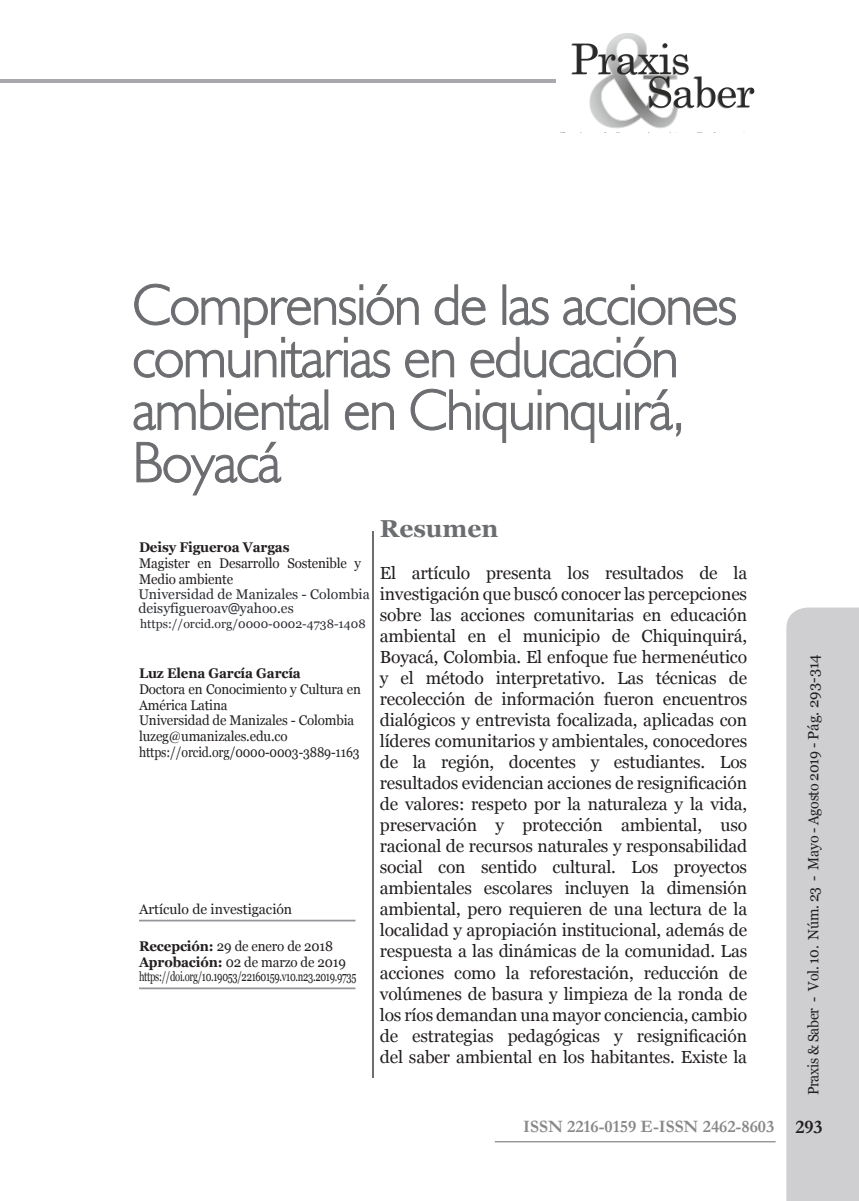
<style>
.page{position:relative;width:859px;height:1201px;background:#fff}
.page>*{position:absolute;margin:0;border:0;box-sizing:border-box;transform-origin:0 0}
.t1{font:300 57.75px/52.5px "Humanist 521 BT";letter-spacing:-.02em;color:#6c6d70}
.t2{font:700 24.5px "Georgia";color:#6c6d70}
.t3{font:600 19.25px "Garamond";color:#231f20}
.t4{font:17.5px/21px "Georgia";letter-spacing:-.01em;color:#231f20;text-align:justify}
.t5{font:600 17.5px "Garamond";color:#888}
.t6{font:14.88px "Georgia";letter-spacing:-.02em;color:#231f20;scale:.95 1}
.t7{font:14px/15.8px "Georgia";letter-spacing:-.01em;color:#231f20;scale:.95 1}
.t8{font:14px/14px "Georgia";color:#2a2d33}
.t9{font:700 14px "Georgia";letter-spacing:-.01em;color:#231f20;scale:.95 1}
.t10{font:14px "Georgia";letter-spacing:-.01em;color:#231f20}
.t11{font:13.12px "Georgia";letter-spacing:-.03em;color:#231f20;scale:.72 1}
.t12{font:12.25px "Georgia";color:#2a2d33}
.s1{font-family:"Noto Sans"}
.s2{font-weight:700}
</style>
<div class="page">
<div style="left:786px;top:607px;width:72px;height:593px;background:#cfcfd1"></div>
<hr style="left:494px;top:1141px;width:281px;height:1px;background:#6c6c6e">
<svg style="left:133px;top:283px;width:603px;height:95px"></svg>
<svg style="left:133px;top:389px;width:190px;height:42px"></svg>
<div style="left:324px;top:389px;width:4px;height:41px;border:1px solid #6c6d70"></div>
<svg style="left:344px;top:402px;width:50px;height:29px"></svg>
<svg style="left:410px;top:388px;width:271px;height:55px"></svg>
<svg style="left:136px;top:441px;width:145px;height:55px"></svg>
<hr style="left:372px;top:531px;width:2px;height:546px;background:#6c6d70">
<hr style="left:0;top:79px;width:555px;height:3px;background:#a8a9ad">
<hr style="left:139px;top:919px;width:216px;height:2px;background:#939598">
<hr style="left:139px;top:987px;width:216px;height:2px;background:#939598">
<svg style="left:571px;top:33px;width:183px;height:95px"></svg>
<h1 class="t1" style="left:132px;top:277px;width:606px">Comprensión de las acciones comunitarias en educación ambiental en Chiquinquirá,<br>Boyacá</h1>
<h2 class="t2" style="left:379px;top:513px;width:120px">Resumen</h2>
<p class="t4" style="left:379px;top:563px;width:369px">El artículo presenta los resultados de la investigación que buscó conocer las percepciones sobre las acciones comunitarias en educación ambiental en el municipio de Chiquinquirá, Boyacá, Colombia. El enfoque fue hermenéutico y el método interpretativo. Las técnicas de recolección de información fueron encuentros dialógicos y entrevista focalizada, aplicadas con líderes comunitarios y ambientales, conocedores de la región, docentes y estudiantes. Los resultados evidencian acciones de resignificación de valores: respeto por la naturaleza y la vida, preservación y protección ambiental, uso racional de recursos naturales y responsabilidad social con sentido cultural. Los proyectos ambientales escolares incluyen la dimensión ambiental, pero requieren de una lectura de la localidad y apropiación institucional, además de respuesta a las dinámicas de la comunidad. Las acciones como la reforestación, reducción de volúmenes de basura y limpieza de la ronda de los ríos demandan una mayor conciencia, cambio de estrategias pedagógicas y resignificación del saber ambiental en los habitantes. Existe la</p>
<p class="t9" style="left:139px;top:538px;width:160px">Deisy Figueroa Vargas</p>
<p class="t7" style="left:139px;top:555px;width:235px">Magister en Desarrollo Sostenible y<br>Medio ambiente</p>
<p class="t8" style="left:138px;top:587px;width:233px">Universidad de Manizales - Colombia deisyfigueroav<span class="s1">@</span>yahoo.es</p>
<p class="t12" style="left:140px;top:617px;width:227px">https://orcid.org/0000-0002-4738-1408</p>
<p class="t9" style="left:139px;top:664px;width:172px">Luz Elena García García</p>
<p class="t7" style="left:139px;top:681px;width:235px">Doctora en Conocimiento y Cultura en<br>América Latina<br>Universidad de Manizales - Colombia luzeg@umanizales.edu.co https://orcid.org/0000-0003-3889-1163</p>
<p class="t10" style="left:139px;top:900px;width:155px">Artículo de investigación</p>
<p class="t7" style="left:139px;top:938px;width:219px"><span class="s2">Recepción:</span> 29 de enero de 2018<br><span class="s2">Aprobación:</span> 02 de marzo de 2019</p>
<p class="t11" style="left:139px;top:968px;width:303px">https://doi.org/10.19053/22160159.v10.n23.2019.9735</p>
<p class="t5" style="left:523px;top:1114px;width:252px">ISSN 2216-0159 E-ISSN 2462-8603</p>
<p class="t6" style="left:804px;top:1095px;width:466px;rotate:-90deg">Praxis &amp; Saber - Vol. 10. Núm. 23 - Mayo - Agosto 2019 - Pág. 293-314</p>
<p class="t3" style="left:795px;top:1114px;width:29px">293</p>
</div>
